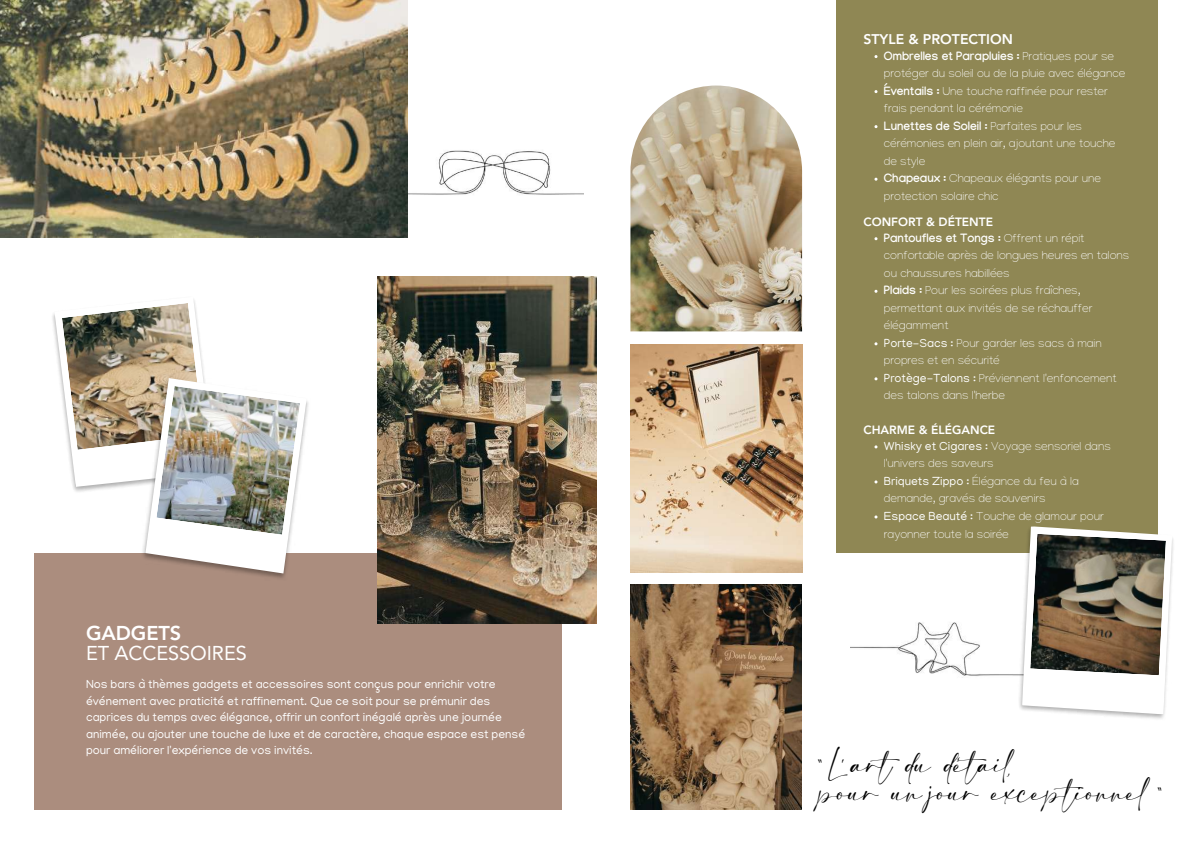
<style>
.page{position:relative;width:1191px;height:843px;background:#fff}
.page>*{position:absolute;margin:0;border:0;box-sizing:border-box;transform-origin:0 0}
.t1{font:20px/27.8px "Callient";color:#000}
.t2{font:20px "Avenir LT Pro";letter-spacing:-.005em;color:#fff}
.t3{font:800 20px "Avenir LT Pro";letter-spacing:-.005em;color:#fff}
.t4{font:800 14px "Avenir LT Pro";color:#fff}
.t5{font:100 12px/17.5px "Manjari";color:#fff}
.t6{font:12px/16.5px "Manjari";color:#fff}
.t7{font:800 12px "Avenir LT Pro";color:#fff}
.s1{font-weight:700}
.s2{font-weight:400}
</style>
<div class="page">
<div style="left:836px;top:0;width:321px;height:552px;background:#8f8754"></div>
<img style="left:850px;top:622px;width:153px;height:56px">
<img style="left:1003px;top:514px;width:170px;height:205px">
<svg style="left:1021px;top:526px;width:150px;height:188px"></svg>
<img style="left:1029px;top:533px;width:136px;height:142px">
<img style="left:630px;top:85px;width:172px;height:246px">
<img style="left:630px;top:344px;width:172px;height:228px">
<img style="left:630px;top:584px;width:171px;height:224px">
<div style="left:34px;top:552px;width:527px;height:257px;background:#ab8d7e"></div>
<img style="left:378px;top:276px;width:219px;height:347px">
<img style="left:405px;top:107px;width:178px;height:131px">
<img style="left:247px;top:401px;width:63px;height:177px">
<svg style="left:54px;top:299px;width:252px;height:274px"></svg>
<img style="left:156px;top:386px;width:144px;height:148px">
<img style="left:0;top:0;width:407px;height:237px">
<h1 class="t3" style="left:86px;top:624px;width:97px">GADGETS</h1>
<h1 class="t2" style="left:86px;top:644px;width:162px">ET ACCESSOIRES</h1>
<p class="t6" style="left:86px;top:677px;width:440px">Nos bars à thèmes gadgets et accessoires sont conçus pour enrichir votre événement avec praticité et raffinement. Que ce soit pour se prémunir des caprices du temps avec élégance, offrir un confort inégalé après une journée animée, ou ajouter une touche de luxe et de caractère, chaque espace est pensé pour améliorer l'expérience de vos invités.</p>
<p class="t4" style="left:863px;top:33px;width:151px">STYLE &amp; PROTECTION</p>
<p class="t5" style="left:883px;top:49px;width:243px"><span class="s1">Ombrelles et Parapluies :</span> Pratiques pour se protéger du soleil ou de la pluie avec élégance <span class="s1">Éventails :</span> Une touche raffinée pour rester frais pendant la cérémonie<br><span class="s1">Lunettes de Soleil :</span> Parfaites pour les cérémonies en plein air, ajoutant une touche de style<br><span class="s1">Chapeaux :</span> Chapeaux élégants pour une protection solaire chic</p>
<p class="t7" style="left:863px;top:216px;width:131px">CONFORT &amp; DÉTENTE</p>
<p class="t5" style="left:883px;top:231px;width:247px"><span class="s1">Pantoufles et Tongs :</span> Offrent un répit confortable après de longues heures en talons ou chaussures habillées<br><span class="s1">Plaids :</span> Pour les soirées plus fraîches, permettant aux invités de se réchauffer élégamment<br><span class="s2">Porte-Sacs :</span> Pour garder les sacs à main propres et en sécurité<br><span class="s2">Protège-Talons :</span> Préviennent l'enfoncement des talons dans l'herbe</p>
<p class="t7" style="left:863px;top:424px;width:133px">CHARME &amp; ÉLÉGANCE</p>
<p class="t5" style="left:883px;top:439px;width:228px"><span class="s2">Whisky et Cigares :</span> Voyage sensoriel dans l'univers des saveurs<br><span class="s2">Briquets Zippo :</span> Élégance du feu à la demande, gravés de souvenirs<br><span class="s2">Espace Beauté :</span> Touche de glamour pour rayonner toute la soirée</p>
<h1 class="t1" style="left:818px;top:751px;width:344px">“ L' artdu détail,<br>pour un jour exceptionnel “</h1>
</div>
